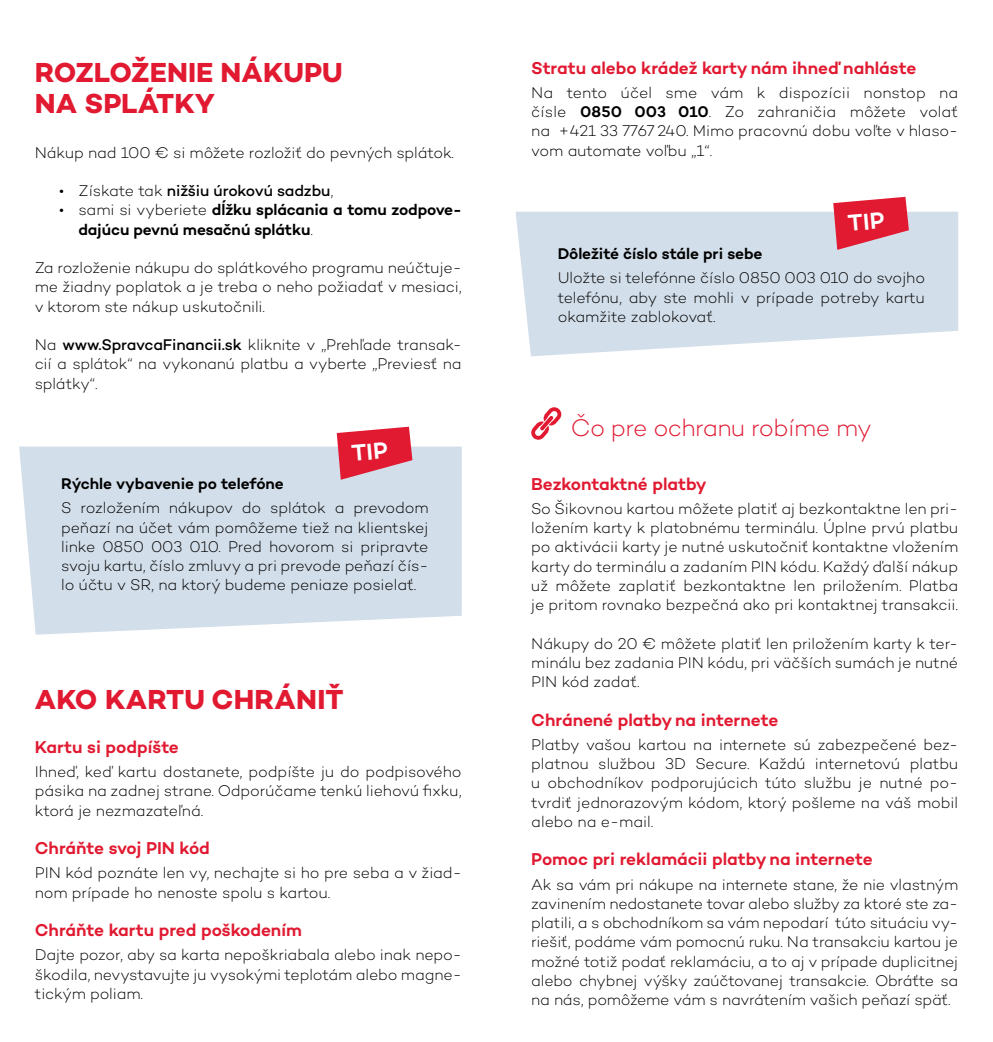
<style>
.page{position:relative;width:993px;height:1042px;background:#fff}
.page>*{position:absolute;margin:0;border:0;box-sizing:border-box;transform-origin:0 0}
.t1{font:700 28px/31.5px "Campton";letter-spacing:.005em;color:#e11931}
.t2{font:300 24.5px "Campton";letter-spacing:-.025em;color:#e11931}
.t3{font:600 17.5px "Campton";letter-spacing:-.005em;color:#e11931}
.t4{font:300 15.75px/19.2px "Campton";letter-spacing:-.01em;color:#000;text-align:justify}
.t5{font:600 15.75px/19.2px "Campton";letter-spacing:-.005em;color:#000}
.t6{font:500 15.75px "Campton";letter-spacing:-.01em;color:#000}
.s1{font-weight:300}
.s2{font-weight:500}
.s3{font-weight:600}
</style>
<div class="page">
<svg style="left:531px;top:407px;width:30px;height:33px"></svg>
<svg style="left:515px;top:212px;width:442px;height:144px;background:#d6e1ec"></svg>
<svg style="left:19px;top:446px;width:442px;height:189px;background:#d5e0eb"></svg>
<svg style="left:833px;top:197px;width:75px;height:53px;background:#df4e63"></svg>
<svg style="left:336px;top:427px;width:76px;height:53px;background:#df5064"></svg>
<h1 class="t1" style="left:35px;top:56px;width:309px">ROZLOŽENIE NÁKUPU<br>NA SPLÁTKY</h1>
<p class="t4" style="left:35px;top:142px;width:421px">Nákup nad 100 € si môžete rozložiť do pevných splátok.</p>
<p class="t6" style="left:59px;top:181px;width:275px"><span class="s1">• Získate tak</span> nižšiu úrokovú sadzbu<span class="s1">,</span></p>
<p class="t5" style="left:78px;top:200px;width:384px;text-indent:-19px"><span class="s1">• sami si vyberiete</span> dĺžku splácania a tomu zodpove&shy;dajúcu pevnú mesačnú splátku<span class="s1">.</span></p>
<p class="t4" style="left:35px;top:258px;width:428px">Za rozloženie nákupu do splátkového programu neúčtuje&shy;me žiadny poplatok a je treba o neho požiadať v mesiaci, v ktorom ste nákup uskutočnili.</p>
<p class="t4" style="left:35px;top:335px;width:428px">Na <span class="s2">www.SpravcaFinancii.sk</span> kliknite v „Prehľade transak&shy;cií a splátok“ na vykonanú platbu a vyberte „Previesť na splátky“.</p>
<p class="t5" style="left:61px;top:474px;width:224px">Rýchle vybavenie po telefóne</p>
<p class="t4" style="left:61px;top:498px;width:369px">S rozložením nákupov do splátok a prevodom peňazí na účet vám pomôžeme tiež na klientskej linke 0850 003 010. Pred hovorom si pripravte svoju kartu, číslo zmluvy a pri prevode peňazí čís&shy;lo účtu v SR, na ktorý budeme peniaze posielať.</p>
<h1 class="t1" style="left:35px;top:683px;width:310px">AKO KARTU CHRÁNIŤ</h1>
<p class="t3" style="left:35px;top:736px;width:145px">Kartu si podpíšte</p>
<p class="t4" style="left:35px;top:762px;width:428px">Ihneď, keď kartu dostanete, podpíšte ju do podpisového pásika na zadnej strane. Odporúčame tenkú liehovú fixku, ktorá je nezmazateľná.</p>
<p class="t3" style="left:35px;top:837px;width:177px">Chráňte svoj PIN kód</p>
<p class="t4" style="left:35px;top:863px;width:428px">PIN kód poznáte len vy, nechajte si ho pre seba a v žiad&shy;nom prípade ho nenoste spolu s kartou.</p>
<p class="t3" style="left:35px;top:919px;width:268px">Chráňte kartu pred poškodením</p>
<p class="t4" style="left:35px;top:945px;width:428px">Dajte pozor, aby sa karta nepoškriabala alebo inak nepo&shy;škodila, nevystavujte ju vysokými teplotám alebo magne&shy;tickým poliam.</p>
<p class="t3" style="left:531px;top:56px;width:386px">Stratu alebo krádež karty nám ihneď nahláste</p>
<p class="t4" style="left:531px;top:82px;width:428px">Na tento účel sme vám k dispozícii nonstop na čísle <span class="s3">0850 003 010</span>. Zo zahraničia môžete volať na +421 33 7767 240. Mimo pracovnú dobu voľte v hlaso&shy;vom automate voľbu „1“.</p>
<p class="t5" style="left:557px;top:244px;width:206px">Dôležité číslo stále pri sebe</p>
<p class="t4" style="left:557px;top:268px;width:369px">Uložte si telefónne číslo 0850 003 010 do svojho telefónu, aby ste mohli v prípade potreby kartu okamžite zablokovať.</p>
<h2 class="t2" style="left:570px;top:413px;width:302px">Čo pre ochranu robíme my</h2>
<p class="t3" style="left:531px;top:472px;width:177px">Bezkontaktné platby</p>
<p class="t4" style="left:531px;top:498px;width:428px">So Šikovnou kartou môžete platiť aj bezkontaktne len pri&shy;ložením karty k platobnému terminálu. Úplne prvú platbu po aktivácii karty je nutné uskutočniť kontaktne vložením karty do terminálu a zadaním PIN kódu. Každý ďalší nákup už môžete zaplatiť bezkontaktne len priložením. Platba je pritom rovnako bezpečná ako pri kontaktnej transakcii.</p>
<p class="t4" style="left:531px;top:633px;width:428px">Nákupy do 20 € môžete platiť len priložením karty k ter&shy;minálu bez zadania PIN kódu, pri väčších sumách je nutné PIN kód zadať.</p>
<p class="t3" style="left:531px;top:708px;width:248px">Chránené platby na internete</p>
<p class="t4" style="left:531px;top:734px;width:428px">Platby vašou kartou na internete sú zabezpečené bez&shy;platnou službou 3D Secure. Každú internetovú platbu u obchodníkov podporujúcich túto službu je nutné po&shy;tvrdiť jednorazovým kódom, ktorý pošleme na váš mobil alebo na e-mail.</p>
<p class="t3" style="left:531px;top:848px;width:343px">Pomoc pri reklamácii platby na internete</p>
<p class="t4" style="left:531px;top:874px;width:428px">Ak sa vám pri nákupe na internete stane, že nie vlastným zavinením nedostanete tovar alebo služby za ktoré ste za&shy;platili, a s obchodníkom sa vám nepodarí túto situáciu vy&shy;riešiť, podáme vám pomocnú ruku. Na transakciu kartou je možné totiž podať reklamáciu, a to aj v prípade duplicitnej alebo chybnej výšky zaúčtovanej transakcie. Obráťte sa na nás, pomôžeme vám s navrátením vašich peňazí späť.</p>
</div>
